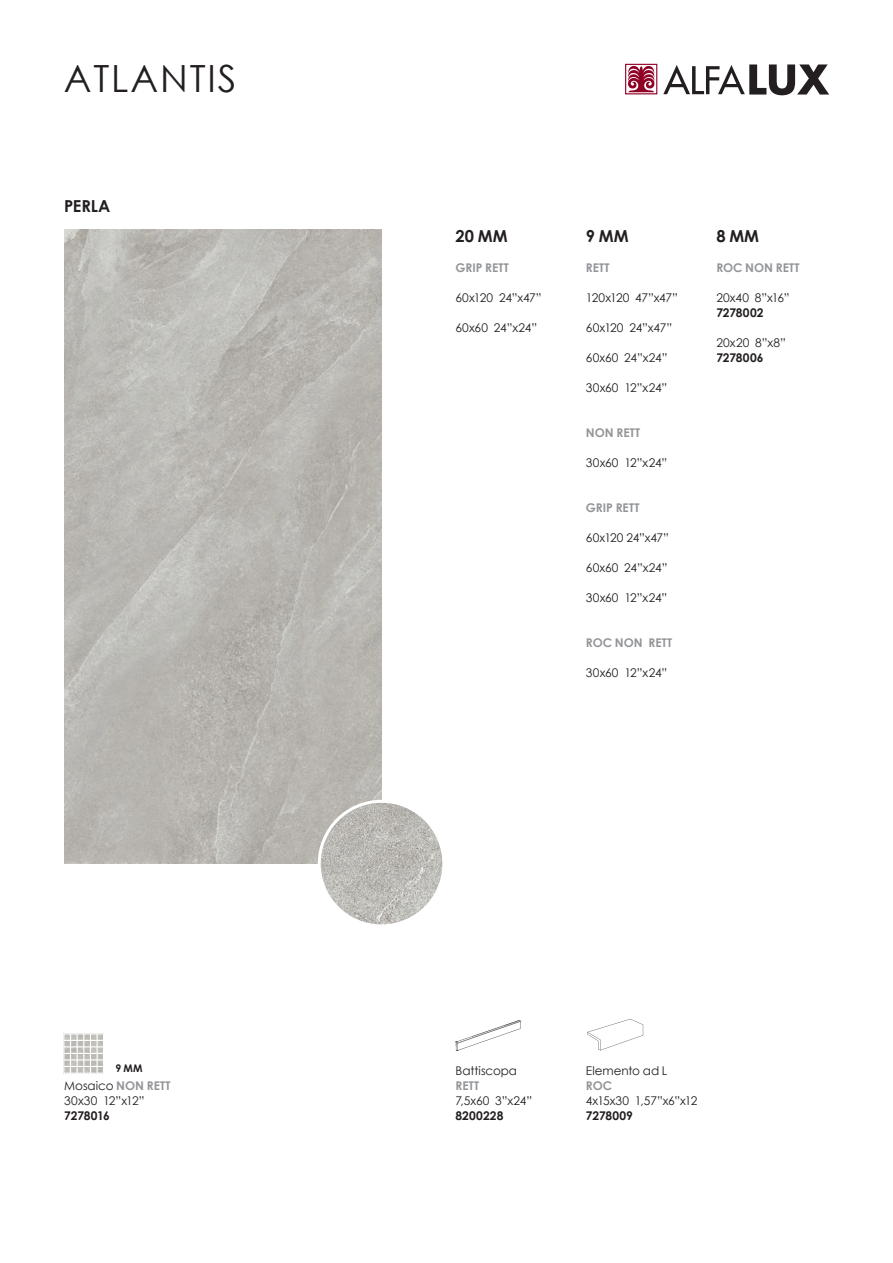
<style>
.page{position:relative;width:893px;height:1263px;background:#fff}
.page>*{position:absolute;margin:0;border:0;box-sizing:border-box;transform-origin:0 0}
.t1{font:37.5px "Century Gothic";letter-spacing:.05em;color:#231f20}
.t2{font:700 16.5px "Century Gothic";color:#231f20}
.t3{font:12px "Century Gothic";letter-spacing:-.005em;color:#231f20}
.t4{font:700 12px "Century Gothic";letter-spacing:-.005em;color:#939598}
.t5{font:700 12px "Century Gothic";letter-spacing:-.005em;color:#231f20}
.t6{font:12px "Century Gothic";letter-spacing:-.04em;color:#231f20}
.t7{font:700 10.5px "Century Gothic";color:#231f20}
.s1{font-weight:700;color:#939598}
</style>
<div class="page">
<svg style="left:663px;top:64px;width:166px;height:31px"></svg>
<div style="left:625px;top:64px;width:32px;height:30px;border:1px solid #900126"></div>
<svg style="left:628px;top:66px;width:27px;height:26px"></svg>
<img style="left:64px;top:229px;width:318px;height:635px">
<img style="left:319px;top:801px;width:125px;height:125px;border-radius:62px">
<div style="left:318px;top:800px;width:127px;height:127px;border:3px solid #fff;border-radius:50%"></div>
<svg style="left:455px;top:1020px;width:67px;height:31px"></svg>
<svg style="left:587px;top:1019px;width:56px;height:31px"></svg>
<img style="left:65px;top:1035px;width:37px;height:37px">
<div style="left:63px;top:1033px;width:41px;height:41px;border:1px solid #fff"></div>
<hr style="left:77px;top:1034px;width:1px;height:39px;background:#fff">
<hr style="left:70px;top:1034px;width:1px;height:39px;background:#fff">
<hr style="left:83px;top:1034px;width:1px;height:39px;background:#fff">
<hr style="left:90px;top:1034px;width:1px;height:39px;background:#fff">
<hr style="left:97px;top:1034px;width:1px;height:39px;background:#fff">
<hr style="left:64px;top:1040px;width:40px;height:1px;background:#fff">
<hr style="left:64px;top:1046px;width:40px;height:1px;background:#fff">
<hr style="left:64px;top:1059px;width:40px;height:1px;background:#fff">
<hr style="left:64px;top:1053px;width:40px;height:1px;background:#fff">
<hr style="left:64px;top:1066px;width:40px;height:1px;background:#fff">
<p class="t1" style="left:64px;top:52px;width:174px">ATLANTIS</p>
<p class="t2" style="left:64px;top:193px;width:48px">PERLA</p>
<p class="t2" style="left:455px;top:223px;width:53px">20 MM</p>
<p class="t4" style="left:455px;top:258px;width:55px">GRIP RETT</p>
<p class="t3" style="left:455px;top:289px;width:88px">60x120 24”x47”</p>
<p class="t3" style="left:455px;top:319px;width:83px">60x60 24”x24”</p>
<p class="t2" style="left:586px;top:223px;width:44px">9 MM</p>
<p class="t4" style="left:586px;top:258px;width:25px">RETT</p>
<p class="t6" style="left:586px;top:289px;width:93px">120x120 47”x47”</p>
<p class="t3" style="left:586px;top:319px;width:88px">60x120 24”x47”</p>
<p class="t3" style="left:586px;top:349px;width:83px">60x60 24”x24”</p>
<p class="t3" style="left:586px;top:379px;width:83px">30x60 12”x24”</p>
<p class="t4" style="left:586px;top:423px;width:56px">NON RETT</p>
<p class="t3" style="left:586px;top:454px;width:83px">30x60 12”x24”</p>
<p class="t4" style="left:586px;top:498px;width:55px">GRIP RETT</p>
<p class="t3" style="left:586px;top:529px;width:85px">60x120 24”x47”</p>
<p class="t3" style="left:586px;top:559px;width:83px">60x60 24”x24”</p>
<p class="t3" style="left:586px;top:589px;width:83px">30x60 12”x24”</p>
<p class="t4" style="left:586px;top:633px;width:88px">ROC NON RETT</p>
<p class="t3" style="left:586px;top:664px;width:83px">30x60 12”x24”</p>
<p class="t2" style="left:716px;top:223px;width:44px">8 MM</p>
<p class="t4" style="left:716px;top:258px;width:85px">ROC NON RETT</p>
<p class="t3" style="left:716px;top:289px;width:75px">20x40 8”x16”</p>
<p class="t5" style="left:716px;top:303px;width:49px">7278002</p>
<p class="t3" style="left:716px;top:334px;width:71px">20x20 8”x8”</p>
<p class="t5" style="left:716px;top:348px;width:49px">7278006</p>
<p class="t7" style="left:115px;top:1060px;width:29px">9 MM</p>
<p class="t3" style="left:455px;top:1062px;width:63px">Battiscopa</p>
<p class="t4" style="left:455px;top:1076px;width:25px">RETT</p>
<p class="t3" style="left:455px;top:1092px;width:78px">7,5x60 3”x24”</p>
<p class="t5" style="left:455px;top:1106px;width:49px">8200228</p>
<p class="t3" style="left:64px;top:1077px;width:108px">Mosaico <span class="s1">NON RETT</span></p>
<p class="t3" style="left:64px;top:1092px;width:82px">30x30 12”x12”</p>
<p class="t5" style="left:64px;top:1106px;width:47px">7278016</p>
<p class="t3" style="left:586px;top:1062px;width:83px">Elemento ad L</p>
<p class="t4" style="left:586px;top:1076px;width:28px">ROC</p>
<p class="t3" style="left:586px;top:1092px;width:113px">4x15x30 1,57”x6”x12</p>
<p class="t5" style="left:586px;top:1106px;width:49px">7278009</p>
</div>
